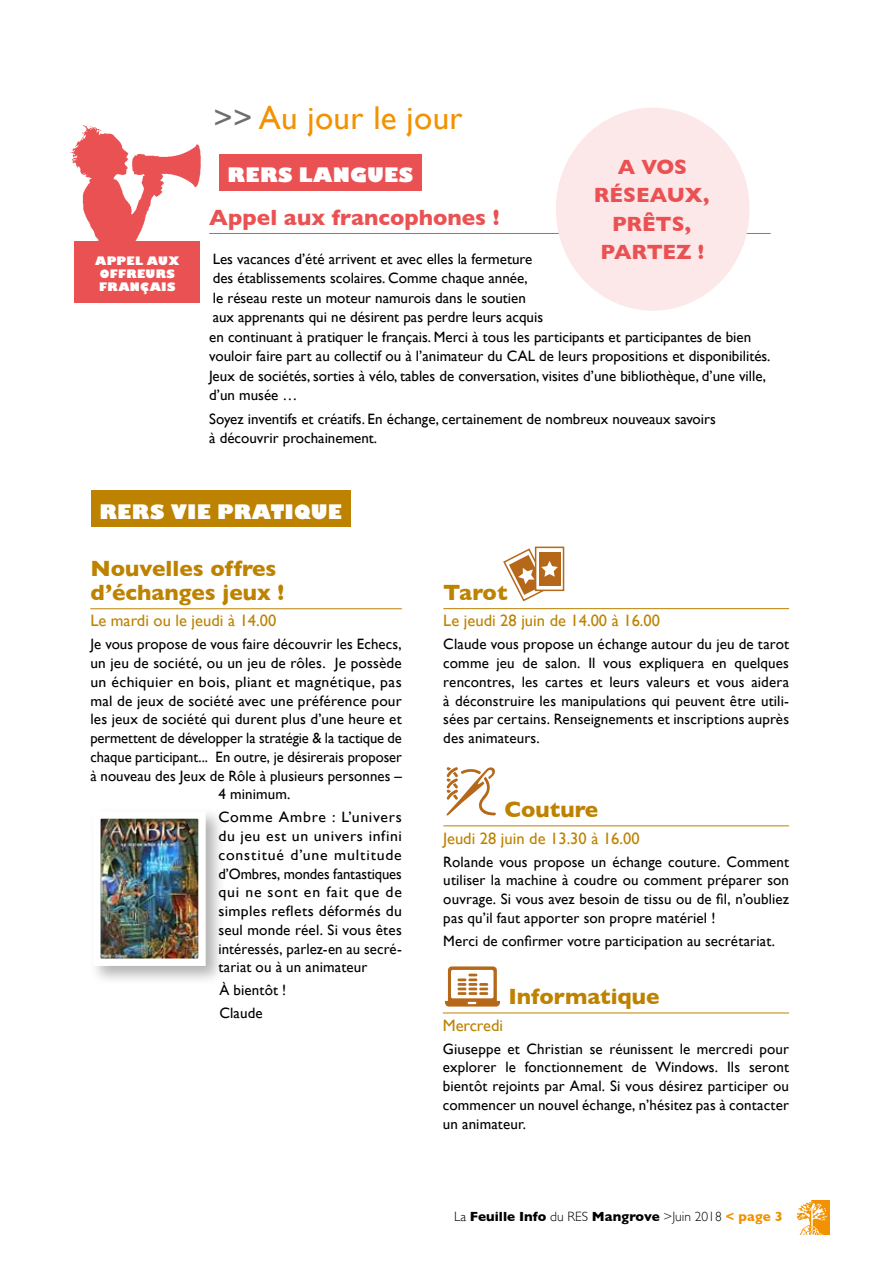
<style>
.page{position:relative;width:893px;height:1263px;background:#fff}
.page>*{position:absolute;margin:0;border:0;box-sizing:border-box;transform-origin:0 0}
.t1{font:33px "Gill Sans";letter-spacing:.01em;color:#f39200}
.t2{font:700 22.5px/24px "Gill Sans";color:#bd8200}
.t3{font:700 22.5px "Gill Sans";color:#ea5153}
.t4{font:700 21px/28.5px "Gill Sans";letter-spacing:-.005em;color:#ea5153;text-align:center}
.t5{font:800 19.5px "Gill Sans";letter-spacing:.015em;color:#fff}
.t6{font:16.5px "Gill Sans";color:#bd8200}
.t7{font:15px/18.8px "Gill Sans";color:#000}
.t8{font:15px/18.8px "Gill Sans";color:#000;text-align:justify;scale:1.05 1}
.t9{font:15px "Gill Sans";letter-spacing:.025em;color:#000;scale:1.05 1}
.t10{font:700 13.5px "Gill Sans";color:#000}
.t11{font:800 11.4px/12.9px "Gill Sans";letter-spacing:.035em;color:#fff;text-align:center}
.s1{color:#706f6f}
.s2{font-weight:300}
.s3{color:#f39200}
</style>
<div class="page">
<img style="left:796px;top:1200px;width:33px;height:34px">
<hr style="left:209px;top:233px;width:562px;height:1px;background:#ea5153">
<svg style="left:446px;top:767px;width:50px;height:49px"></svg>
<div style="left:91px;top:491px;width:259px;height:36px;background:#bd8200"></div>
<hr style="left:90px;top:608px;width:312px;height:1px;background:#bd8200">
<div style="left:219px;top:154px;width:202px;height:36px;background:#ea5153"></div>
<img style="left:70px;top:125px;width:131px;height:129px">
<hr style="left:443px;top:608px;width:346px;height:1px;background:#bd8200">
<hr style="left:443px;top:825px;width:346px;height:1px;background:#bd8200">
<hr style="left:443px;top:1012px;width:346px;height:1px;background:#bd8200">
<svg style="left:445px;top:966px;width:55px;height:40px"></svg>
<div style="left:75px;top:242px;width:125px;height:61px;background:#ea5153"></div>
<div style="left:556px;top:108px;width:194px;height:203px;background:#fce8e9;border-radius:50%"></div>
<svg style="left:558px;top:547px;width:6px;height:44px"></svg>
<div style="left:539px;top:552px;width:21px;height:34px;background:#b56819"></div>
<svg style="left:503px;top:547px;width:55px;height:55px"></svg>
<div style="left:89px;top:807px;width:136px;height:179px;background:#000;opacity:.3"></div>
<img style="left:101px;top:819px;width:97px;height:139px">
<div style="left:93px;top:811px;width:113px;height:155px;border:7px solid #fff"></div>
<p class="t11" style="left:95px;top:255px;width:86px">APPEL AUX<br>OFFREURS<br>FRANÇAIS</p>
<h1 class="t1" style="left:213px;top:99px;width:251px"><span class="s1">&gt;&gt;</span> Au jour le jour</h1>
<h3 class="t4" style="left:594px;top:152px;width:117px">A VOS<br>RÉSEAUX,<br>PRÊTS,<br>PARTEZ !</h3>
<h3 class="t5" style="left:228px;top:159px;width:187px">RERS LANGUES</h3>
<h2 class="t3" style="left:209px;top:199px;width:292px">Appel aux francophones !</h2>
<p class="t7" style="left:209px;top:249px;width:563px;line-height:19.5px">Les vacances d’été arrivent et avec elles la fermeture<br>des établissements scolaires. Comme chaque année,<br>le réseau reste un moteur namurois dans le soutien<br>aux apprenants qui ne désirent pas perdre leurs acquis<br>en continuant à pratiquer le français. Merci à tous les participants et participantes de bien vouloir faire part au collectif ou à l’animateur du CAL de leurs propositions et disponibilités.<br>Jeux de sociétés, sorties à vélo, tables de conversation, visites d’une bibliothèque, d’une ville, d’un musée …</p>
<p class="t7" style="left:209px;top:409px;width:508px;line-height:19.5px">Soyez inventifs et créatifs. En échange, certainement de nombreux nouveaux savoirs à découvrir prochainement.</p>
<h3 class="t5" style="left:99px;top:496px;width:244px">RERS VIE PRATIQUE</h3>
<h2 class="t2" style="left:90px;top:556px;width:196px">Nouvelles offres d’échanges jeux !</h2>
<p class="t6" style="left:90px;top:611px;width:187px">Le mardi ou le jeudi à 14.00</p>
<p class="t7" style="left:90px;top:635px;width:313px">Je vous propose de vous faire découvrir les Echecs,</p>
<p class="t7" style="left:90px;top:653px;width:313px">un jeu de société, ou un jeu de rôles. Je possède</p>
<p class="t9" style="left:90px;top:673px;width:298px">un échiquier en bois, pliant et magnétique, pas</p>
<p class="t7" style="left:90px;top:691px;width:313px">mal de jeux de société avec une préférence pour</p>
<p class="t7" style="left:90px;top:710px;width:313px">les jeux de société qui durent plus d’une heure et</p>
<p class="t7" style="left:90px;top:728px;width:313px">permettent de développer la stratégie &amp; la tactique de</p>
<p class="t7" style="left:90px;top:747px;width:313px">chaque participant... En outre, je désirerais proposer</p>
<p class="t7" style="left:90px;top:766px;width:313px">à nouveau des Jeux de Rôle à plusieurs personnes –</p>
<p class="t7" style="left:218px;top:785px;width:74px">4 minimum.</p>
<p class="t8" style="left:218px;top:808px;width:176px">Comme Ambre : L’univers du jeu est un univers infini constitué d’une multitude d’Ombres, mondes fantastiques qui ne sont en fait que de simples reflets déformés du seul monde réel. Si vous êtes intéressés, parlez-en au secré&shy;tariat ou à un animateur</p>
<p class="t7" style="left:219px;top:979px;width:69px;line-height:23px">À bientôt !<br>Claude</p>
<h2 class="t2" style="left:443px;top:580px;width:66px">Tarot</h2>
<p class="t6" style="left:443px;top:611px;width:218px">Le jeudi 28 juin de 14.00 à 16.00</p>
<p class="t7" style="left:443px;top:635px;width:347px;text-align:justify">Claude vous propose un échange autour du jeu de tarot comme jeu de salon. Il vous expliquera en quelques rencontres, les cartes et leurs valeurs et vous aidera à déconstruire les manipulations qui peuvent être utili&shy;sées par certains. Renseignements et inscriptions auprès des animateurs.</p>
<h2 class="t2" style="left:504px;top:797px;width:95px">Couture</h2>
<p class="t6" style="left:443px;top:828px;width:198px">Jeudi 28 juin de 13.30 à 16.00</p>
<p class="t7" style="left:443px;top:852px;width:347px;text-align:justify">Rolande vous propose un échange couture. Comment utiliser la machine à coudre ou comment préparer son ouvrage. Si vous avez besoin de tissu ou de fil, n’oubliez pas qu’il faut apporter son propre matériel !</p>
<p class="t7" style="left:443px;top:931px;width:333px">Merci de confirmer votre participation au secrétariat.</p>
<h2 class="t2" style="left:508px;top:984px;width:153px">Informatique</h2>
<p class="t6" style="left:443px;top:1015px;width:62px">Mercredi</p>
<p class="t7" style="left:443px;top:1039px;width:348px;text-align:justify">Giuseppe et Christian se réunissent le mercredi pour explorer le fonctionnement de Windows. Ils seront bientôt rejoints par Amal. Si vous désirez participer ou commencer un nouvel échange, n’hésitez pas à contacter un animateur.</p>
<p class="t10" style="left:454px;top:1206px;width:330px"><span class="s2">La</span> Feuille Info <span class="s2">du RES</span> Mangrove <span class="s2">&gt;Juin 2018</span> <span class="s3">&lt; page 3</span></p>
</div>
